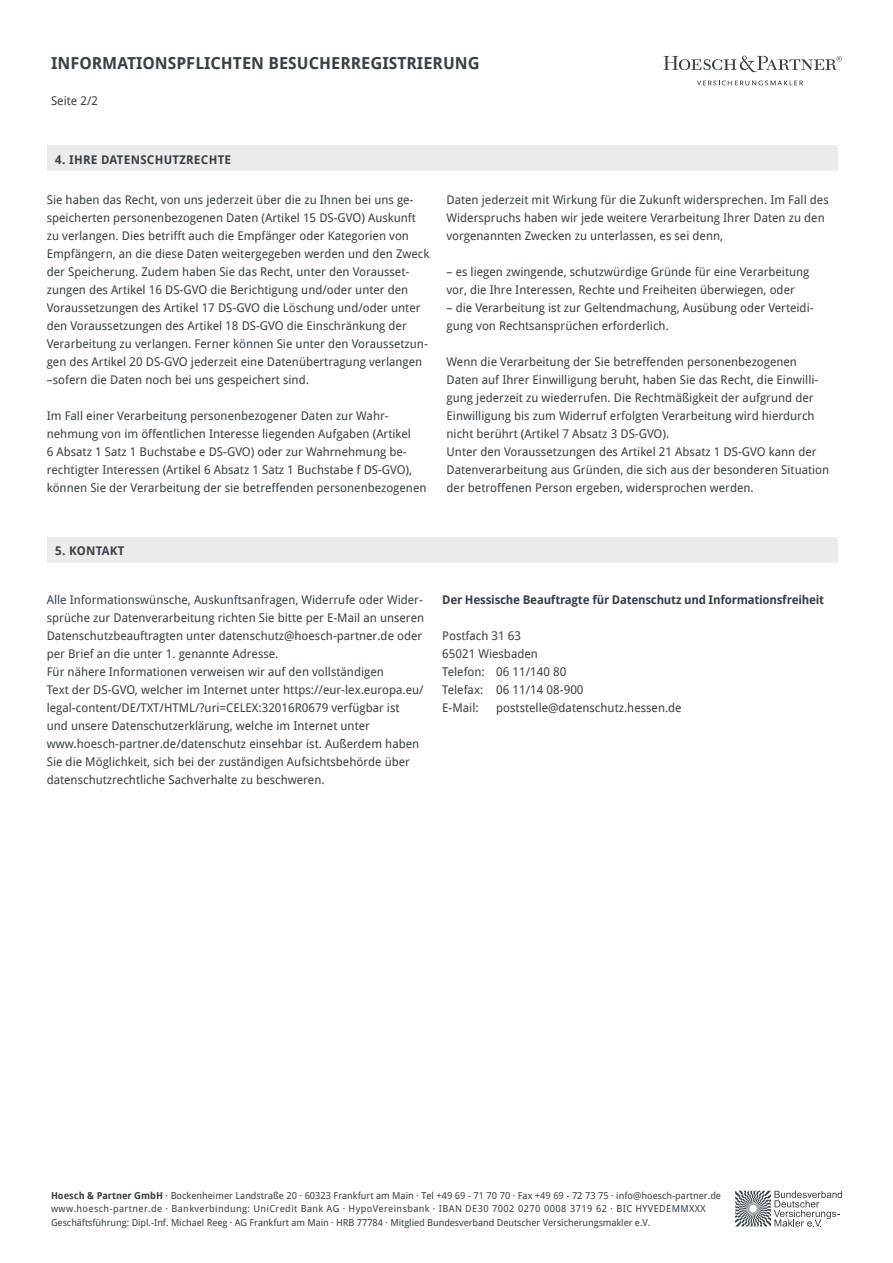
<style>
.page{position:relative;width:893px;height:1263px;background:#fff}
.page>*{position:absolute;margin:0;border:0;box-sizing:border-box;transform-origin:0 0}
.t1{font:700 16.5px "Droid Sans";color:#384146}
.t2{font:12px/18px "Droid Sans";color:#384146}
.Subtitle{font:700 12px "Droid Sans";letter-spacing:-.02em;color:#384146}
.Subtitle-2{font:700 12px "Droid Sans";letter-spacing:.02em;color:#384146}
.t3{font:9.6px/13.5px "Droid Sans";color:#384146}
.s1{font-weight:700}
</style>
<div class="page">
<div style="left:47px;top:537px;width:791px;height:26px;background:#ebecec"></div>
<div style="left:47px;top:146px;width:791px;height:25px;background:#ebecec"></div>
<svg style="left:697px;top:81px;width:106px;height:4px"></svg>
<svg style="left:663px;top:56px;width:179px;height:16px"></svg>
<svg style="left:735px;top:1191px;width:107px;height:35px"></svg>
<h1 class="t1" style="left:51px;top:52px;width:430px">INFORMATIONSPFLICHTEN BESUCHERREGISTRIERUNG</h1>
<p class="t2" style="left:51px;top:91px;width:49px">Seite 2/2</p>
<p class="Subtitle-2" style="left:55px;top:152px;width:177px">4. IHRE DATENSCHUTZRECHTE</p>
<p class="t2" style="left:47px;top:191px;width:384px">Sie haben das Recht, von uns jederzeit über die zu Ihnen bei uns ge&shy;speicherten personenbezogenen Daten (Artikel 15 DS-GVO) Auskunft zu verlangen. Dies betrifft auch die Empfänger oder Kategorien von Empfängern, an die diese Daten weitergegeben werden und den Zweck der Speicherung. Zudem haben Sie das Recht, unter den Vorausset&shy;zungen des Artikel 16 DS-GVO die Berichtigung und/oder unter den Voraussetzungen des Artikel 17 DS-GVO die Löschung und/oder unter den Voraussetzungen des Artikel 18 DS-GVO die Einschränkung der Verarbeitung zu verlangen. Ferner können Sie unter den Voraussetzun&shy;gen des Artikel 20 DS-GVO jederzeit eine Datenübertragung verlangen –sofern die Daten noch bei uns gespeichert sind.</p>
<p class="t2" style="left:47px;top:407px;width:381px">Im Fall einer Verarbeitung personenbezogener Daten zur Wahr&shy;nehmung von im öffentlichen Interesse liegenden Aufgaben (Artikel<br>6 Absatz 1 Satz 1 Buchstabe e DS-GVO) oder zur Wahrnehmung be&shy;rechtigter Interessen (Artikel 6 Absatz 1 Satz 1 Buchstabe f DS-GVO), können Sie der Verarbeitung der sie betreffenden personenbezogenen</p>
<p class="t2" style="left:447px;top:191px;width:384px">Daten jederzeit mit Wirkung für die Zukunft widersprechen. Im Fall des<br>Widerspruchs haben wir jede weitere Verarbeitung Ihrer Daten zu den vorgenannten Zwecken zu unterlassen, es sei denn,</p>
<p class="t2" style="left:447px;top:263px;width:364px">– es liegen zwingende, schutzwürdige Gründe für eine Verarbeitung vor, die Ihre Interessen, Rechte und Freiheiten überwiegen, oder</p>
<p class="t2" style="left:447px;top:299px;width:369px">– die Verarbeitung ist zur Geltendmachung, Ausübung oder Verteidi&shy;gung von Rechtsansprüchen erforderlich.</p>
<p class="t2" style="left:447px;top:353px;width:373px">Wenn die Verarbeitung der Sie betreffenden personenbezogenen Daten auf Ihrer Einwilligung beruht, haben Sie das Recht, die Einwilli&shy;gung jederzeit zu wiederrufen. Die Rechtmäßigkeit der aufgrund der Einwilligung bis zum Widerruf erfolgten Verarbeitung wird hierdurch nicht berührt (Artikel 7 Absatz 3 DS-GVO).</p>
<p class="t2" style="left:447px;top:443px;width:384px">Unter den Voraussetzungen des Artikel 21 Absatz 1 DS-GVO kann der<br>Datenverarbeitung aus Gründen, die sich aus der besonderen Situation der betroffenen Person ergeben, widersprochen werden.</p>
<p class="Subtitle-2" style="left:55px;top:542px;width:71px">5. KONTAKT</p>
<p class="t2" style="left:47px;top:591px;width:379px">Alle Informationswünsche, Auskunftsanfragen, Widerrufe oder Wider&shy;sprüche zur Datenverarbeitung richten Sie bitte per E-Mail an unseren Datenschutzbeauftragten unter datenschutz@hoesch-partner.de oder per Brief an die unter 1. genannte Adresse.</p>
<p class="t2" style="left:47px;top:663px;width:378px">Für nähere Informationen verweisen wir auf den vollständigen<br>Text der DS-GVO, welcher im Internet unter https://eur-lex.europa.eu/ legal-content/DE/TXT/HTML/?uri=CELEX:32016R0679 verfügbar ist und unsere Datenschutzerklärung, welche im Internet unter www.hoesch-partner.de/datenschutz einsehbar ist. Außerdem haben Sie die Möglichkeit, sich bei der zuständigen Aufsichtsbehörde über datenschutzrechtliche Sachverhalte zu beschweren.</p>
<p class="Subtitle" style="left:442px;top:591px;width:383px">Der Hessische Beauftragte für Datenschutz und Informationsfreiheit</p>
<p class="t2" style="left:442px;top:627px;width:80px">Postfach 31 63</p>
<p class="t2" style="left:442px;top:645px;width:97px">65021 Wiesbaden</p>
<p class="t2" style="left:442px;top:663px;width:126px">Telefon: 06 11/140 80</p>
<p class="t2" style="left:442px;top:681px;width:143px">Telefax: 06 11/14 08-900</p>
<p class="t2" style="left:442px;top:699px;width:38px">E-Mail:</p>
<p class="t2" style="left:496px;top:699px;width:187px">poststelle@datenschutz.hessen.de</p>
<p class="t3" style="left:51px;top:1188px;width:672px"><span class="s1">Hoesch &amp; Partner GmbH</span> · Bockenheimer Landstraße 20 · 60323 Frankfurt am Main · Tel +49 69 - 71 70 70 · Fax +49 69 - 72 73 75 · info@hoesch-partner.de www.hoesch-partner.de · Bankverbindung: UniCredit Bank AG · HypoVereinsbank · IBAN DE30 7002 0270 0008 3719 62 · BIC HYVEDEMMXXX<br>Geschäftsführung: Dipl.-Inf. Michael Reeg · AG Frankfurt am Main · HRB 77784 · Mitglied Bundesverband Deutscher Versicherungsmakler e.V.</p>
</div>
